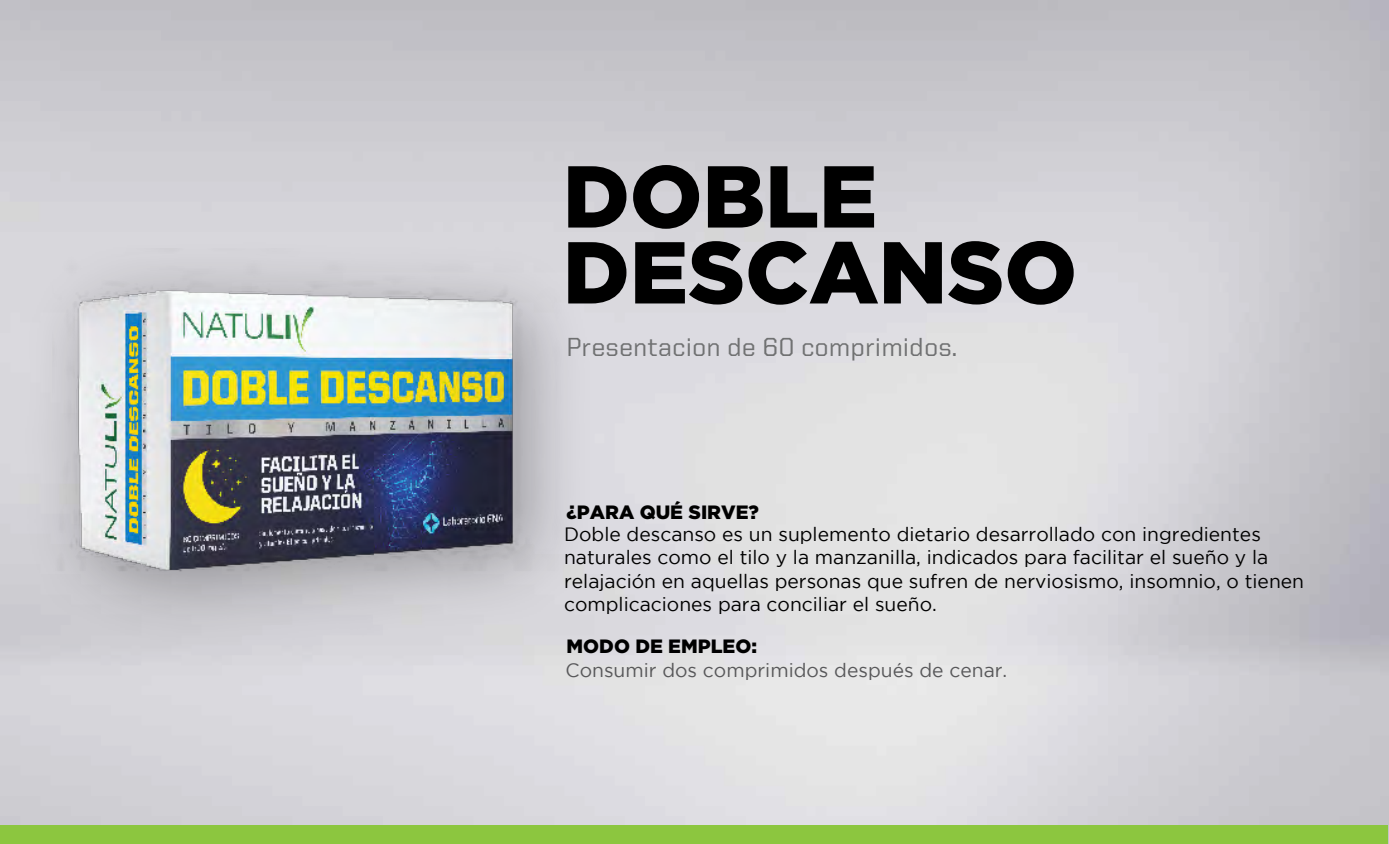
<style>
.page{position:relative;width:1389px;height:844px;background:#fff}
.page>*{position:absolute;margin:0;border:0;box-sizing:border-box;transform-origin:0 0}
.t1{font:900 87.5px "Gotham";color:#000}
.t2{font:500 26.25px "United Sans Reg";color:#707172}
.t3{font:19.25px/23.1px "Gotham";color:#000}
.t4{font:19.25px "Gotham";color:#58585a}
.t5{font:900 19.25px "Gotham";color:#000}
</style>
<div class="page">
<img style="left:0;top:0;width:1389px;height:843px">
<div style="left:0;top:825px;width:1387px;height:18px;background:#8cc63f"></div>
<img style="left:0;top:213px;width:618px;height:462px">
<img style="left:51px;top:248px;width:526px;height:350px">
<h1 class="t1" style="left:563px;top:146px;width:316px">DOBLE</h1>
<h1 class="t1" style="left:563px;top:222px;width:516px">DESCANSO</h1>
<h2 class="t2" style="left:567px;top:332px;width:392px">Presentacion de 60 comprimidos.</h2>
<p class="t5" style="left:567px;top:501px;width:194px">¿PARA QUÉ SIRVE?</p>
<p class="t3" style="left:564px;top:522px;width:742px">Doble descanso es un suplemento dietario desarrollado con ingredientes naturales como el tilo y la manzanilla, indicados para facilitar el sueño y la relajación en aquellas personas que sufren de nerviosismo, insomnio, o tienen complicaciones para conciliar el sueño.</p>
<p class="t5" style="left:567px;top:634px;width:192px">MODO DE EMPLEO:</p>
<p class="t4" style="left:566px;top:659px;width:443px">Consumir dos comprimidos después de cenar.</p>
</div>
